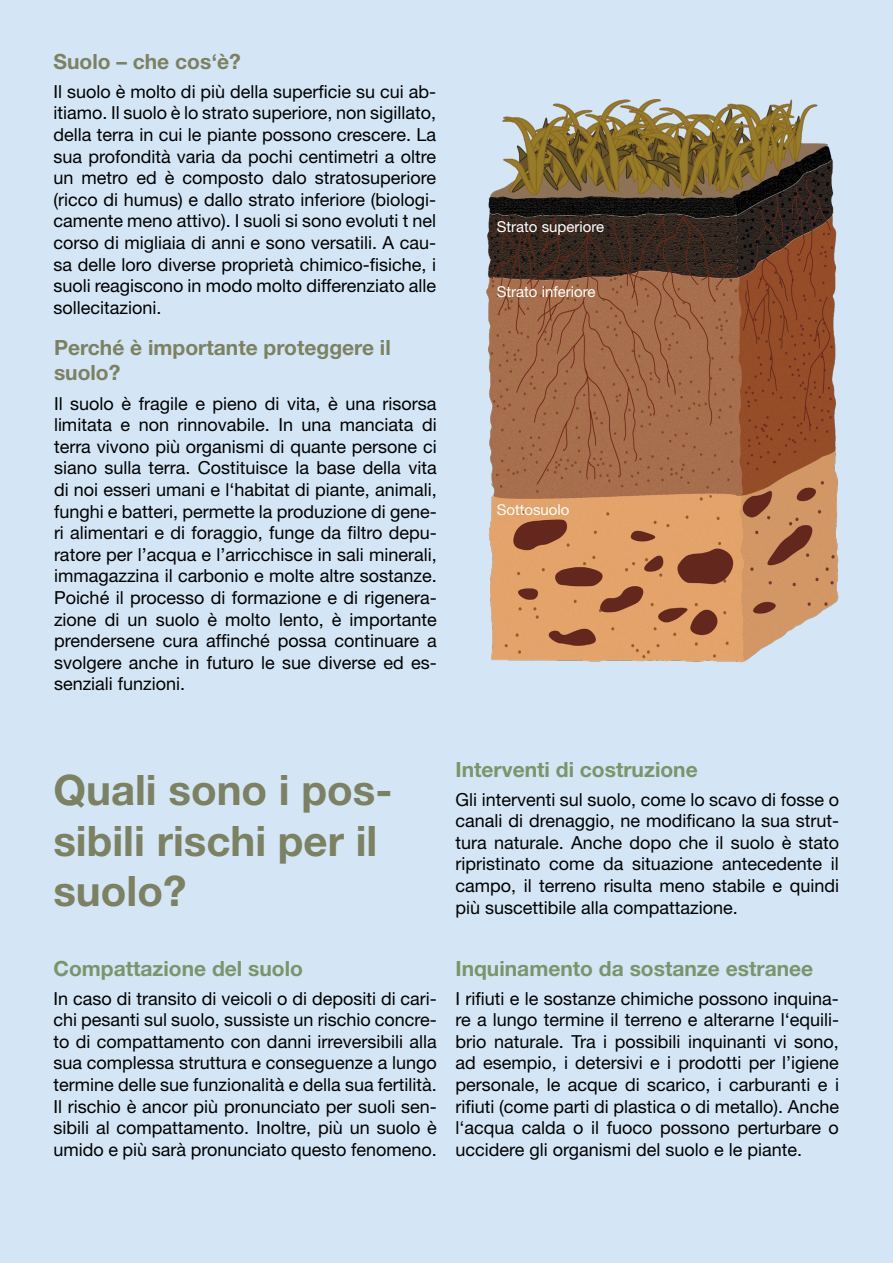
<style>
.page{position:relative;width:893px;height:1263px;background:#d4e6f6}
.page>*{position:absolute;margin:0;border:0;box-sizing:border-box;transform-origin:0 0}
.t1{font:700 42px/50.4px "Helvetica Neue";color:#7c8161}
.t2{font:700 21px "Helvetica Neue";color:#7c9469}
.t3{font:700 21px/25.2px "Helvetica Neue";color:#7c8161}
.t4{font:18px/21.6px "Helvetica Neue";color:#000;text-align:justify}
.t5{font:15px "Helvetica Neue";color:#fff}
</style>
<div class="page">
<img style="left:486px;top:99px;width:353px;height:564px">
<p class="t3" style="left:53px;top:48px;width:189px">Suolo – che cos‘è?</p>
<p class="t4" style="left:53px;top:80px;width:384px">Il suolo è molto di più della superficie su cui ab&shy;itiamo. Il suolo è lo strato superiore, non sigillato, della terra in cui le piante possono crescere. La sua profondità varia da pochi centimetri a oltre un metro ed è composto dalo stratosuperiore (ricco di humus) e dallo strato inferiore (biologi&shy;camente meno attivo). I suoli si sono evoluti t nel corso di migliaia di anni e sono versatili. A cau&shy;sa delle loro diverse proprietà chimico-fisiche, i suoli reagiscono in modo molto differenziato alle sollecitazioni.</p>
<p class="t3" style="left:54px;top:335px;width:338px">Perché è importante proteggere il suolo?</p>
<p class="t4" style="left:54px;top:392px;width:384px">Il suolo è fragile e pieno di vita, è una risorsa limitata e non rinnovabile. In una manciata di terra vivono più organismi di quante persone ci siano sulla terra. Costituisce la base della vita di noi esseri umani e l‘habitat di piante, animali, funghi e batteri, permette la produzione di gene&shy;ri alimentari e di foraggio, funge da filtro depu&shy;ratore per l’acqua e l’arricchisce in sali minerali, immagazzina il carbonio e molte altre sostanze.<br>Poiché il processo di formazione e di rigenera&shy;zione di un suolo è molto lento, è importante prendersene cura affinché possa continuare a svolgere anche in futuro le sue diverse ed es&shy;senziali funzioni.</p>
<p class="t5" style="left:497px;top:218px;width:109px">Strato superiore</p>
<p class="t5" style="left:497px;top:283px;width:100px">Strato inferiore</p>
<p class="t5" style="left:497px;top:501px;width:74px">Sottosuolo</p>
<h1 class="t1" style="left:53px;top:764px;width:340px">Quali sono i pos&shy;sibili rischi per il suolo?</h1>
<p class="t2" style="left:53px;top:955px;width:251px">Compattazione del suolo</p>
<p class="t4" style="left:53px;top:987px;width:385px">In caso di transito di veicoli o di depositi di cari&shy;chi pesanti sul suolo, sussiste un rischio concre&shy;to di compattamento con danni irreversibili alla sua complessa struttura e conseguenze a lungo termine delle sue funzionalità e della sua fertilità.<br>Il rischio è ancor più pronunciato per suoli sen&shy;sibili al compattamento. Inoltre, più un suolo è umido e più sarà pronunciato questo fenomeno.</p>
<p class="t2" style="left:455px;top:756px;width:244px">Interventi di costruzione</p>
<p class="t4" style="left:455px;top:788px;width:385px">Gli interventi sul suolo, come lo scavo di fosse o canali di drenaggio, ne modificano la sua strut&shy;tura naturale. Anche dopo che il suolo è stato ripristinato come da situazione antecedente il campo, il terreno risulta meno stabile e quindi più suscettibile alla compattazione.</p>
<p class="t2" style="left:455px;top:955px;width:359px">Inquinamento da sostanze estranee</p>
<p class="t4" style="left:455px;top:987px;width:385px">I rifiuti e le sostanze chimiche possono inquina&shy;re a lungo termine il terreno e alterarne l‘equili&shy;brio naturale. Tra i possibili inquinanti vi sono, ad esempio, i detersivi e i prodotti per l’igiene personale, le acque di scarico, i carburanti e i rifiuti (come parti di plastica o di metallo). Anche l‘acqua calda o il fuoco possono perturbare o uccidere gli organismi del suolo e le piante.</p>
</div>
